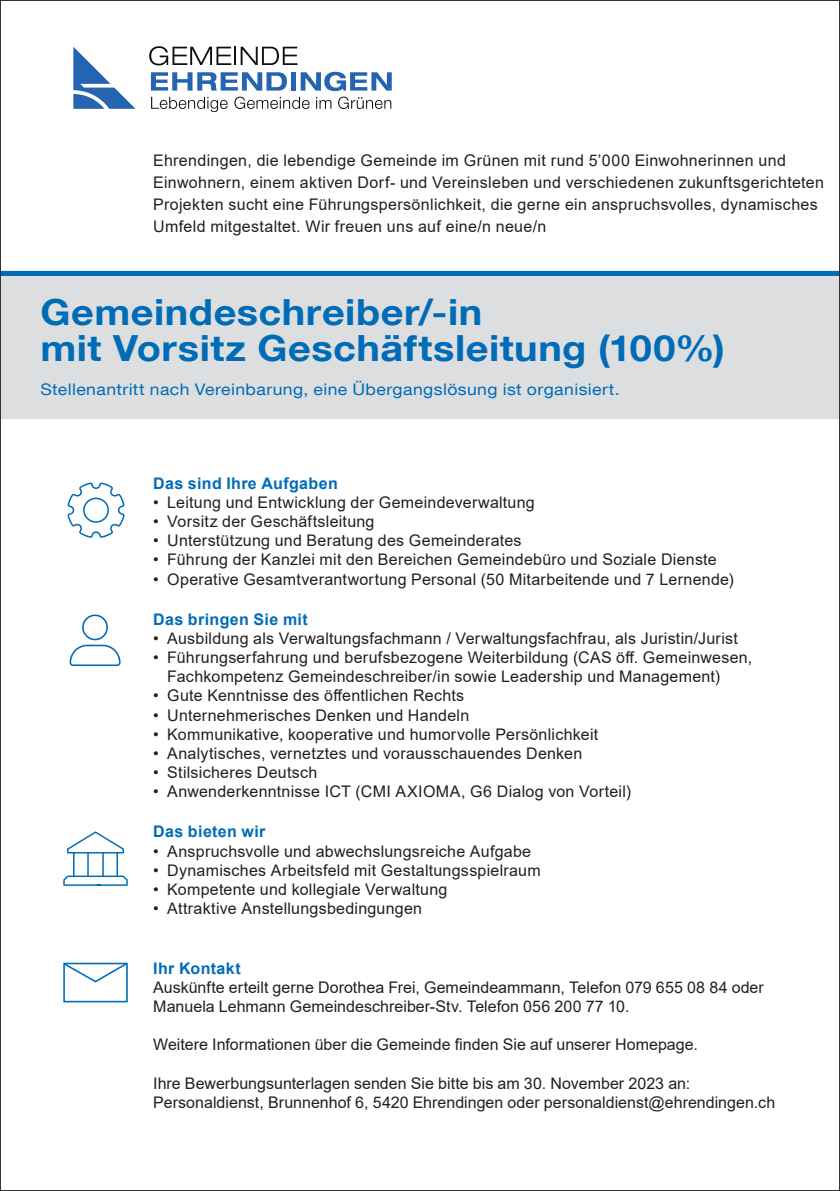
<style>
.page{position:relative;width:840px;height:1191px;background:#fff}
.page>*{position:absolute;margin:0;border:0;box-sizing:border-box;transform-origin:0 0}
.t1{font:700 36px/36px "Helvetica Neue LT Com";letter-spacing:.015em;color:#006cb7;scale:1.1 1}
.t2{font:16px/19.2px "Arial";letter-spacing:.015em;color:#231f20}
.t3{font:16px "Helvetica Neue LT Com";letter-spacing:.025em;color:#006cb7;scale:1.1 1}
.t4{font:700 16px "Arial";letter-spacing:.025em;color:#006cb7}
</style>
<div class="page">
<svg style="left:67px;top:482px;width:58px;height:56px"></svg>
<svg style="left:151px;top:97px;width:77px;height:15px"></svg>
<svg style="left:234px;top:97px;width:75px;height:12px"></svg>
<svg style="left:316px;top:97px;width:15px;height:12px"></svg>
<svg style="left:338px;top:97px;width:53px;height:12px"></svg>
<svg style="left:149px;top:46px;width:148px;height:19px"></svg>
<svg style="left:151px;top:72px;width:136px;height:19px"></svg>
<div style="left:291px;top:72px;width:5px;height:19px;background:#2464b0"></div>
<svg style="left:300px;top:72px;width:91px;height:19px"></svg>
<svg style="left:73px;top:47px;width:62px;height:62px"></svg>
<svg style="left:2px;top:271px;width:835px;height:6px;background:#247fbd"></svg>
<div style="left:0;top:277px;width:839px;height:142px;background:#dddee0"></div>
<div style="left:63px;top:962px;width:65px;height:40px;border:2px solid #006cb7"></div>
<svg style="left:63px;top:962px;width:65px;height:21px"></svg>
<svg style="left:69px;top:644px;width:52px;height:23px"></svg>
<div style="left:82px;top:614px;width:26px;height:26px;border:2px solid #006cb7;border-radius:50%"></div>
<svg style="left:63px;top:831px;width:65px;height:55px"></svg>
<p class="t2" style="left:153px;top:150px;width:672px;line-height:22px">Ehrendingen, die lebendige Gemeinde im Grünen mit rund 5’000 Einwohnerinnen und Einwohnern, einem aktiven Dorf- und Vereinsleben und verschiedenen zukunftsgerichteten Projekten sucht eine Führungspersönlichkeit, die gerne ein anspruchsvolles, dynamisches Umfeld mitgestaltet. Wir freuen uns auf eine/n neue/n</p>
<h1 class="t1" style="left:40px;top:293px;width:623px">Gemeindeschreiber/-in<br>mit Vorsitz Geschäftsleitung (100%)</h1>
<p class="t3" style="left:40px;top:379px;width:528px">Stellenantritt nach Vereinbarung, eine Übergangslösung ist organisiert.</p>
<p class="t4" style="left:153px;top:471px;width:186px">Das sind Ihre Aufgaben</p>
<p class="t2" style="left:153px;top:492px;width:383px">• Leitung und Entwicklung der Gemeindeverwaltung</p>
<p class="t2" style="left:153px;top:511px;width:223px">• Vorsitz der Geschäftsleitung</p>
<p class="t2" style="left:153px;top:531px;width:369px">• Unterstützung und Beratung des Gemeinderates</p>
<p class="t2" style="left:153px;top:550px;width:564px">• Führung der Kanzlei mit den Bereichen Gemeindebüro und Soziale Dienste</p>
<p class="t2" style="left:153px;top:569px;width:581px">• Operative Gesamtverantwortung Personal (50 Mitarbeitende und 7 Lernende)</p>
<p class="t4" style="left:153px;top:607px;width:156px">Das bringen Sie mit</p>
<p class="t2" style="left:153px;top:628px;width:586px">• Ausbildung als Verwaltungsfachmann / Verwaltungsfachfrau, als Juristin/Jurist</p>
<p class="t2" style="left:167px;top:647px;width:586px;text-indent:-14px">• Führungserfahrung und berufsbezogene Weiterbildung (CAS öff. Gemeinwesen,<br>Fachkompetenz Gemeindeschreiber/in sowie Leadership und Management)</p>
<p class="t2" style="left:153px;top:686px;width:312px">• Gute Kenntnisse des öffentlichen Rechts</p>
<p class="t2" style="left:153px;top:705px;width:317px">• Unternehmerisches Denken und Handeln</p>
<p class="t2" style="left:153px;top:724px;width:446px">• Kommunikative, kooperative und humorvolle Persönlichkeit</p>
<p class="t2" style="left:153px;top:743px;width:430px">• Analytisches, vernetztes und vorausschauendes Denken</p>
<p class="t2" style="left:153px;top:763px;width:166px">• Stilsicheres Deutsch</p>
<p class="t2" style="left:153px;top:782px;width:479px">• Anwenderkenntnisse ICT (CMI AXIOMA, G6 Dialog von Vorteil)</p>
<p class="t4" style="left:153px;top:820px;width:114px">Das bieten wir</p>
<p class="t2" style="left:153px;top:841px;width:379px">• Anspruchsvolle und abwechslungsreiche Aufgabe</p>
<p class="t2" style="left:153px;top:860px;width:389px">• Dynamisches Arbeitsfeld mit Gestaltungsspielraum</p>
<p class="t2" style="left:153px;top:879px;width:295px">• Kompetente und kollegiale Verwaltung</p>
<p class="t2" style="left:153px;top:899px;width:270px">• Attraktive Anstellungsbedingungen</p>
<p class="t4" style="left:153px;top:956px;width:89px">Ihr Kontakt</p>
<p class="t2" style="left:153px;top:977px;width:611px">Auskünfte erteilt gerne Dorothea Frei, Gemeindeammann, Telefon 079 655 08 84 oder<br>Manuela Lehmann Gemeindeschreiber-Stv. Telefon 056 200 77 10.</p>
<p class="t2" style="left:153px;top:1035px;width:546px">Weitere Informationen über die Gemeinde finden Sie auf unserer Homepage.</p>
<p class="t2" style="left:153px;top:1073px;width:623px">Ihre Bewerbungsunterlagen senden Sie bitte bis am 30. November 2023 an:<br>Personaldienst, Brunnenhof 6, 5420 Ehrendingen oder personaldienst@ehrendingen.ch</p>
</div>
